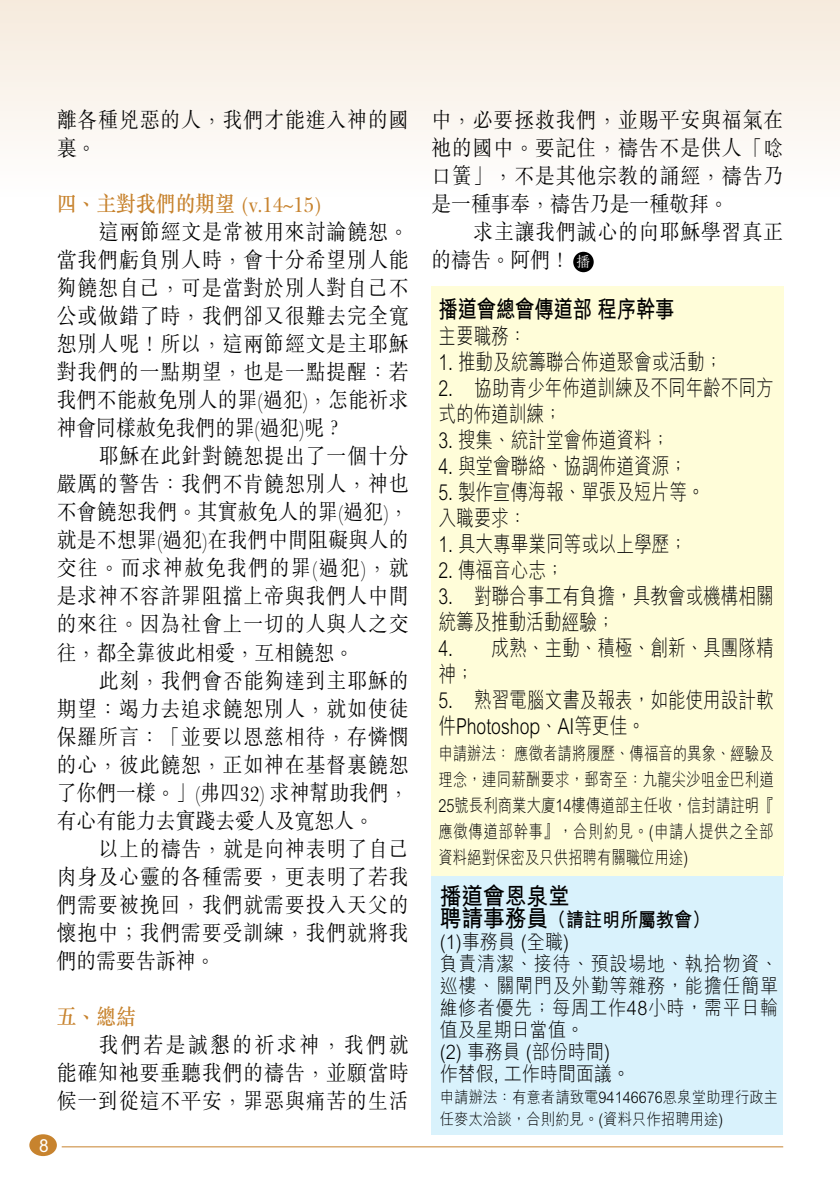
<style>
.page{position:relative;width:840px;height:1191px;background:#fff}
.page>*{position:absolute;margin:0;border:0;box-sizing:border-box;transform-origin:0 0}
.t1{font:700 24px "M Hei HK";color:#000;scale:.8 1}
.t2{font:700 24px "M Hei HK";color:#000;scale:.9 1}
.t3{font:300 22px/28px "M Sung HK";letter-spacing:.045em;color:#000;text-align:justify;scale:.9 1}
.t4{font:300 22px/26px "M Hei HK";color:#000;scale:.8 1}
.t5{font:500 22px "M Sung HK";color:#c7832e;scale:.9 1}
.t6{font:300 20px/22px "M Hei HK";letter-spacing:.035em;color:#000;scale:.9 1}
.t7{font:300 18px/26px "M Hei HK";color:#000;text-align:justify;scale:.8 1}
.t8{font:500 18px "M Hei HK";color:#fff;scale:.95 1}
.t9{font:300 16px/22px "M Hei HK";color:#000;scale:.9 1}
.t10{font:300 14.6px "M Sung HK";color:#fff;scale:.95 1}
.s1{font-weight:700;font-size:24px}
.s2{font-weight:700}
</style>
<div class="page">
<hr style="left:62px;top:1146px;width:720px;height:1px;background:#c7832e">
<div style="left:29px;top:1134px;width:28px;height:22px;background:#c7832e;border-radius:50%"></div>
<div style="left:0;top:0;width:839px;height:217px;background:linear-gradient(to bottom,#f6eadd,#fff)"></div>
<div style="left:573px;top:252px;width:20px;height:20px;background:#000;border-radius:50%"></div>
<div style="left:431px;top:286px;width:352px;height:590px;background:#fffdd9"></div>
<div style="left:431px;top:876px;width:351px;height:258px;background:#d9f2fc"></div>
<p class="t3" style="left:57px;top:105px;width:392px">離各種兇惡的人，我們才能進入神的國裏。</p>
<p class="t5" style="left:57px;top:189px;width:297px">四、主對我們的期望 (v.14~15)</p>
<p class="t3" style="left:57px;top:217px;width:392px;text-indent:42px">這兩節經文是常被用來討論饒恕。當我們虧負別人時，會十分希望別人能夠饒恕自己，可是當對於別人對自己不公或做錯了時，我們卻又很難去完全寬恕別人呢！所以，這兩節經文是主耶穌對我們的一點期望，也是一點提醒：若我們不能赦免別人的罪(過犯)，怎能祈求神會同樣赦免我們的罪(過犯)呢？</p>
<p class="t3" style="left:57px;top:441px;width:392px;text-indent:42px">耶穌在此針對饒恕提出了一個十分嚴厲的警告：我們不肯饒恕別人，神也不會饒恕我們。其實赦免人的罪(過犯)，就是不想罪(過犯)在我們中間阻礙與人的交往。而求神赦免我們的罪(過犯)，就是求神不容許罪阻擋上帝與我們人中間的來往。因為社會上一切的人與人之交往，都全靠彼此相愛，互相饒恕。</p>
<p class="t3" style="left:57px;top:665px;width:392px;text-indent:42px">此刻，我們會否能夠達到主耶穌的期望：竭力去追求饒恕別人，就如使徒保羅所言：「並要以恩慈相待，存憐憫的心，彼此饒恕，正如神在基督裏饒恕了你們一樣。」(弗四32) 求神幫助我們，有心有能力去實踐去愛人及寬恕人。</p>
<p class="t3" style="left:57px;top:833px;width:392px;text-indent:42px">以上的禱告，就是向神表明了自己肉身及心靈的各種需要，更表明了若我們需要被挽回，我們就需要投入天父的懷抱中；我們需要受訓練，我們就將我們的需要告訴神。</p>
<p class="t5" style="left:57px;top:1001px;width:90px">五、總結</p>
<p class="t3" style="left:57px;top:1029px;width:392px;text-indent:42px">我們若是誠懇的祈求神，我們就能確知祂要垂聽我們的禱告，並願當時候一到從這不平安，罪惡與痛苦的生活</p>
<p class="t8" style="left:39px;top:1131px;width:12px">8</p>
<p class="t3" style="left:431px;top:105px;width:392px">中，必要拯救我們，並賜平安與福氣在祂的國中。要記住，禱告不是供人「唸口簧」，不是其他宗教的誦經，禱告乃是一種事奉，禱告乃是一種敬拜。</p>
<p class="t3" style="left:431px;top:217px;width:392px;text-indent:42px">求主讓我們誠心的向耶穌學習真正的禱告。阿們！</p>
<p class="t1" style="left:438px;top:291px;width:296px">播道會總會傳道部 程序幹事</p>
<p class="t4" style="left:438px;top:322px;width:111px">主要職務：</p>
<p class="t4" style="left:438px;top:348px;width:356px">1. 推動及統籌聯合佈道聚會或活動；</p>
<p class="t4" style="left:438px;top:374px;width:420px">2. 協助青少年佈道訓練及不同年齡不同方式的佈道訓練；</p>
<p class="t4" style="left:438px;top:426px;width:290px">3. 搜集、統計堂會佈道資料；</p>
<p class="t4" style="left:438px;top:452px;width:312px">4. 與堂會聯絡、協調佈道資源；</p>
<p class="t4" style="left:438px;top:478px;width:334px">5. 製作宣傳海報、單張及短片等。入職要求：</p>
<p class="t4" style="left:438px;top:530px;width:312px">1. 具大專畢業同等或以上學歷；</p>
<p class="t4" style="left:438px;top:556px;width:158px">2. 傳福音心志；</p>
<p class="t4" style="left:438px;top:582px;width:420px">3. 對聯合事工有負擔，具教會或機構相關統籌及推動活動經驗；</p>
<p class="t4" style="left:438px;top:634px;width:420px">4. 成熟、主動、積極、創新、具團隊精神；</p>
<p class="t4" style="left:438px;top:686px;width:420px">5. 熟習電腦文書及報表，如能使用設計軟件Photoshop、AI等更佳。</p>
<p class="t7" style="left:438px;top:739px;width:420px">申請辦法： 應徵者請將履歷、傳福音的異象、經驗及理念，連同薪酬要求，郵寄至：九龍尖沙咀金巴利道25號長利商業大廈14樓傳道部主任收，信封請註明『應徵傳道部幹事』，合則約見。(申請人提供之全部資料絕對保密及只供招聘有關職位用途)</p>
<p class="t2" style="left:439px;top:878px;width:145px">播道會恩泉堂</p>
<p class="t6" style="left:439px;top:907px;width:377px"><span class="s1">聘請事務員</span><span class="s2">（請註明所屬教會）<br></span>(1)事務員 (全職)<br>負責清潔、接待、預設場地、執拾物資、巡樓、關閘門及外勤等雜務，能擔任簡單維修者優先；每周工作48小時，需平日輪值及星期日當值。<br>(2) 事務員 (部份時間)<br>作替假, 工作時間面議。</p>
<p class="t9" style="left:439px;top:1085px;width:377px">申請辦法：有意者請致電94146676恩泉堂助理行政主任麥太洽談，合則約見。(資料只作招聘用途)</p>
<p class="t10" style="left:576px;top:251px;width:16px">播</p>
</div>
